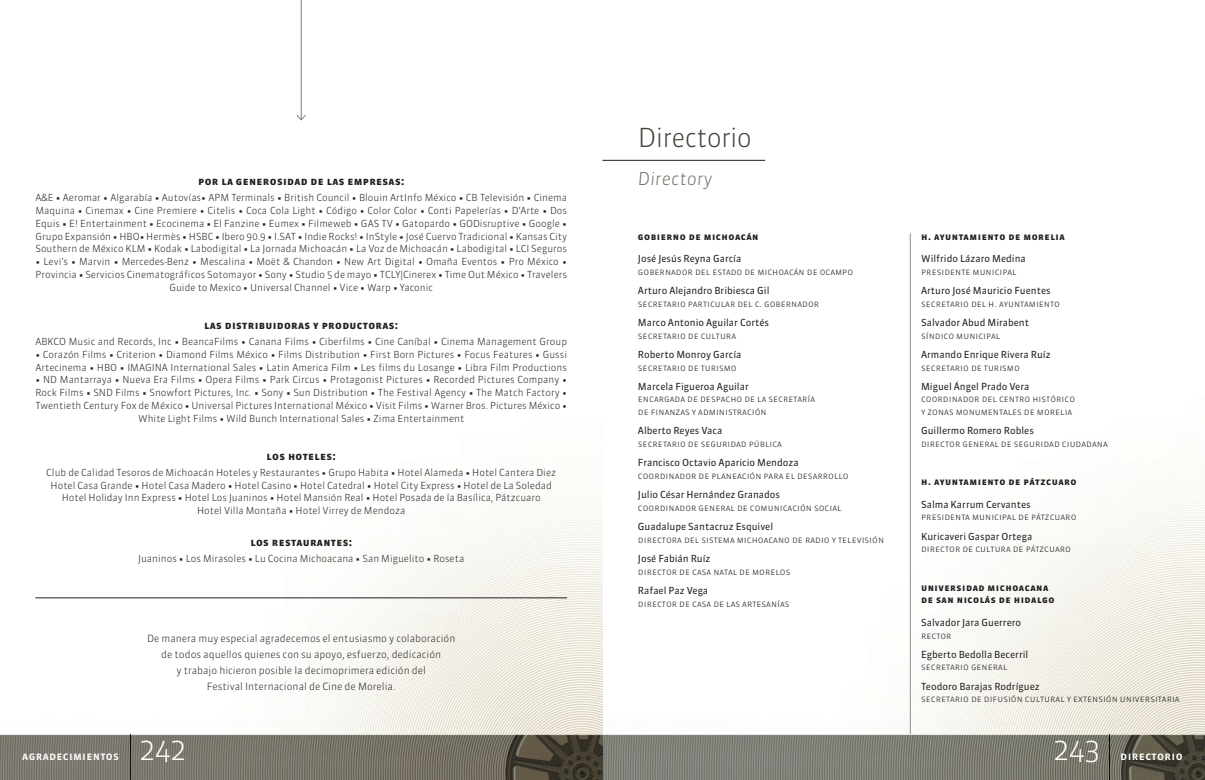
<style>
.page{position:relative;width:1205px;height:780px;background:#fff}
.page>*{position:absolute;margin:0;border:0;box-sizing:border-box;transform-origin:0 0}
.t1{font:300 28.88px "Sanuk";letter-spacing:-.01em;color:#fff}
.Bio-Español{font:300 26.12px "Sanuk";letter-spacing:-.03em;color:#47433a}
.Bio-Español-2{font:italic 300 17.62px "Sanuk";letter-spacing:.01em;color:#756e66}
.t2{font:11.62px "Sanuk Medium SC";letter-spacing:.025em;color:#fff}
.t3{font:11.25px "Sanuk Bold SC";letter-spacing:.03em;color:#231f20}
.t4{font:300 10px/16px "Sanuk";color:#231f20;text-align:center}
.t5{font:10px "Sanuk Bold SC";letter-spacing:.05em;color:#231f20}
.t6{font:300 9.75px/12.8px "Sanuk";color:#231f20;text-align:center}
.t7{font:9.75px "Sanuk Light SC";color:#231f20}
.t8{font:9.75px "Sanuk";color:#231f20}
</style>
<div class="page">
<img style="left:0;top:0;width:1205px;height:780px">
<hr style="left:1109px;top:734px;width:1px;height:46px;background:#231f20">
<hr style="left:130px;top:734px;width:1px;height:46px;background:#231f20">
<hr style="left:910px;top:233px;width:1px;height:501px;background:#231f20">
<hr style="left:35px;top:597px;width:532px;height:1px;background:#231f20">
<hr style="left:602px;top:160px;width:163px;height:1px;background:#231f20">
<hr style="left:301px;top:0;width:1px;height:120px;background:#7c7e81">
<svg style="left:296px;top:114px;width:11px;height:7px"></svg>
<p class="t3" style="left:198px;top:174px;width:208px">por la generosidad de las empresas:</p>
<p class="t6" style="left:35px;top:191px;width:533px;text-align:justify">A&amp;E • Aeromar • Algarabía • Autovías• APM Terminals • British Council • Blouin ArtInfo México • CB Televisión • Cinema Maquina • Cinemax • Cine Premiere • Citelis • Coca Cola Light • Código • Color Color • Conti Papelerías • D’Arte • Dos Equis • E! Entertainment • Ecocinema • El Fanzine • Eumex • Filmeweb • GAS TV • Gatopardo • GODisruptive • Google • Grupo Expansión • HBO• Hermès • HSBC • Ibero 90.9 • I.SAT • Indie Rocks! • InStyle • José Cuervo Tradicional • Kansas City Southern de México KLM • Kodak • Labodigital • La Jornada Michoacán • La Voz de Michoacán • Labodigital • LCI Seguros</p>
<p class="t6" style="left:35px;top:255px;width:533px">• Levi’s • Marvin • Mercedes-Benz • Mescalina • Moët &amp; Chandon • New Art Digital • Omaña Eventos • Pro México •<br>Provincia • Servicios Cinematográficos Sotomayor • Sony • Studio 5 de mayo • TCLY|Cinerex • Time Out México • Travelers<br>Guide to Mexico • Universal Channel • Vice • Warp • Yaconic</p>
<p class="t3" style="left:204px;top:318px;width:195px">las distribuidoras y productoras:</p>
<p class="t6" style="left:35px;top:335px;width:533px">ABKCO Music and Records, Inc • BeancaFilms • Canana Films • Ciberfilms • Cine Caníbal • Cinema Management Group</p>
<p class="t6" style="left:35px;top:348px;width:533px;text-align:left">• Corazón Films • Criterion • Diamond Films México • Films Distribution • First Born Pictures • Focus Features • Gussi<br>Artecinema • HBO • IMAGINA International Sales • Latin America Film • Les films du Losange • Libra Film Productions</p>
<p class="t6" style="left:35px;top:373px;width:533px">• ND Mantarraya • Nueva Era Films • Opera Films • Park Circus • Protagonist Pictures • Recorded Pictures Company • Rock Films • SND Films • Snowfort Pictures, Inc. • Sony • Sun Distribution • The Festival Agency • The Match Factory • Twentieth Century Fox de México • Universal Pictures International México • Visit Films • Warner Bros. Pictures México • White Light Films • Wild Bunch International Sales • Zima Entertainment</p>
<p class="t3" style="left:267px;top:448px;width:71px">los hoteles:</p>
<p class="t6" style="left:46px;top:466px;width:511px">Club de Calidad Tesoros de Michoacán Hoteles y Restaurantes • Grupo Habita • Hotel Alameda • Hotel Cantera Diez</p>
<p class="t6" style="left:51px;top:478px;width:503px">Hotel Casa Grande • Hotel Casa Madero • Hotel Casino • Hotel Catedral • Hotel City Express • Hotel de La Soledad</p>
<p class="t6" style="left:62px;top:491px;width:481px">Hotel Holiday Inn Express • Hotel Los Juaninos • Hotel Mansión Real • Hotel Posada de la Basílica, Pátzcuaro</p>
<p class="t6" style="left:197px;top:504px;width:210px">Hotel Villa Montaña • Hotel Virrey de Mendoza</p>
<p class="t3" style="left:250px;top:535px;width:103px">los restaurantes:</p>
<p class="t6" style="left:138px;top:552px;width:328px">Juaninos • Los Mirasoles • Lu Cocina Michoacana • San Miguelito • Roseta</p>
<p class="t4" style="left:147px;top:630px;width:310px">De manera muy especial agradecemos el entusiasmo y colaboración de todos aquellos quienes con su apoyo, esfuerzo, dedicación</p>
<p class="t4" style="left:176px;top:662px;width:251px">y trabajo hicieron posible la decimoprimera edición del</p>
<p class="t4" style="left:207px;top:678px;width:190px">Festival Internacional de Cine de Morelia.</p>
<p class="Bio-Español" style="left:638px;top:121px;width:116px">Directorio</p>
<p class="Bio-Español-2" style="left:638px;top:168px;width:76px">Directory</p>
<p class="t5" style="left:638px;top:230px;width:122px">gobierno de michoacán</p>
<p class="t8" style="left:638px;top:252px;width:105px">José Jesús Reyna García</p>
<p class="t7" style="left:638px;top:265px;width:217px">gobernador del estado de michoacán de ocampo</p>
<p class="t8" style="left:638px;top:284px;width:133px">Arturo Alejandro Bribiesca Gil</p>
<p class="t7" style="left:638px;top:297px;width:183px">secretario particular del c. gobernador</p>
<p class="t8" style="left:638px;top:316px;width:133px">Marco Antonio Aguilar Cortés</p>
<p class="t7" style="left:638px;top:329px;width:100px">secretario de cultura</p>
<p class="t8" style="left:638px;top:348px;width:105px">Roberto Monroy García</p>
<p class="t7" style="left:638px;top:361px;width:100px">secretario de turismo</p>
<p class="t8" style="left:638px;top:380px;width:112px">Marcela Figueroa Aguilar</p>
<p class="t7" style="left:638px;top:393px;width:179px">encargada de despacho de la secretaría</p>
<p class="t7" style="left:638px;top:405px;width:130px">de finanzas y administración</p>
<p class="t8" style="left:638px;top:424px;width:86px">Alberto Reyes Vaca</p>
<p class="t7" style="left:638px;top:437px;width:146px">secretario de seguridad pública</p>
<p class="t8" style="left:638px;top:456px;width:162px">Francisco Octavio Aparicio Mendoza</p>
<p class="t7" style="left:638px;top:469px;width:212px">coordinador de planeación para el desarrollo</p>
<p class="t8" style="left:638px;top:488px;width:144px">Julio César Hernández Granados</p>
<p class="t7" style="left:638px;top:501px;width:205px">coordinador general de comunicación social</p>
<p class="t8" style="left:638px;top:520px;width:137px">Guadalupe Santacruz Esquivel</p>
<p class="t7" style="left:638px;top:533px;width:248px">directora del sistema michoacano de radio y televisión</p>
<p class="t8" style="left:638px;top:552px;width:74px">José Fabián Ruíz</p>
<p class="t7" style="left:638px;top:565px;width:154px">director de casa natal de morelos</p>
<p class="t8" style="left:638px;top:584px;width:72px">Rafael Paz Vega</p>
<p class="t7" style="left:638px;top:597px;width:153px">director de casa de las artesanías</p>
<p class="t5" style="left:921px;top:230px;width:145px">h. ayuntamiento de morelia</p>
<p class="t8" style="left:921px;top:252px;width:106px">Wilfrido Lázaro Medina</p>
<p class="t7" style="left:921px;top:265px;width:97px">presidente municipal</p>
<p class="t8" style="left:921px;top:284px;width:131px">Arturo José Mauricio Fuentes</p>
<p class="t7" style="left:921px;top:297px;width:140px">secretario del h. ayuntamiento</p>
<p class="t8" style="left:921px;top:316px;width:110px">Salvador Abud Mirabent</p>
<p class="t7" style="left:921px;top:329px;width:81px">síndico municipal</p>
<p class="t8" style="left:921px;top:348px;width:131px">Armando Enrique Rivera Ruíz</p>
<p class="t7" style="left:921px;top:361px;width:100px">secretario de turismo</p>
<p class="t8" style="left:921px;top:380px;width:110px">Miguel Ángel Prado Vera</p>
<p class="t7" style="left:921px;top:393px;width:155px">coordinador del centro histórico</p>
<p class="t7" style="left:921px;top:405px;width:153px">y zonas monumentales de morelia</p>
<p class="t8" style="left:921px;top:424px;width:114px">Guillermo Romero Robles</p>
<p class="t7" style="left:921px;top:437px;width:188px">director general de seguridad ciudadana</p>
<p class="t5" style="left:921px;top:475px;width:157px">h. ayuntamiento de pátzcuaro</p>
<p class="t8" style="left:921px;top:498px;width:111px">Salma Karrum Cervantes</p>
<p class="t7" style="left:921px;top:511px;width:157px">presidenta municipal de pátzcuaro</p>
<p class="t8" style="left:921px;top:530px;width:113px">Kuricaveri Gaspar Ortega</p>
<p class="t7" style="left:921px;top:542px;width:151px">director de cultura de pátzcuaro</p>
<p class="t5" style="left:921px;top:580px;width:129px">universidad michoacana</p>
<p class="t5" style="left:921px;top:593px;width:135px">de san nicolás de hidalgo</p>
<p class="t8" style="left:921px;top:616px;width:102px">Salvador Jara Guerrero</p>
<p class="t7" style="left:921px;top:629px;width:32px">rector</p>
<p class="t8" style="left:921px;top:648px;width:109px">Egberto Bedolla Becerril</p>
<p class="t7" style="left:921px;top:660px;width:88px">secretario general</p>
<p class="t8" style="left:921px;top:680px;width:120px">Teodoro Barajas Rodríguez</p>
<p class="t7" style="left:921px;top:692px;width:260px">secretario de difusión cultural y extensión universitaria</p>
<p class="t2" style="left:22px;top:748px;width:98px">agradecimientos</p>
<p class="t1" style="left:139px;top:731px;width:48px">242</p>
<p class="t1" style="left:1053px;top:731px;width:48px">243</p>
<p class="t2" style="left:1120px;top:748px;width:64px">directorio</p>
</div>
